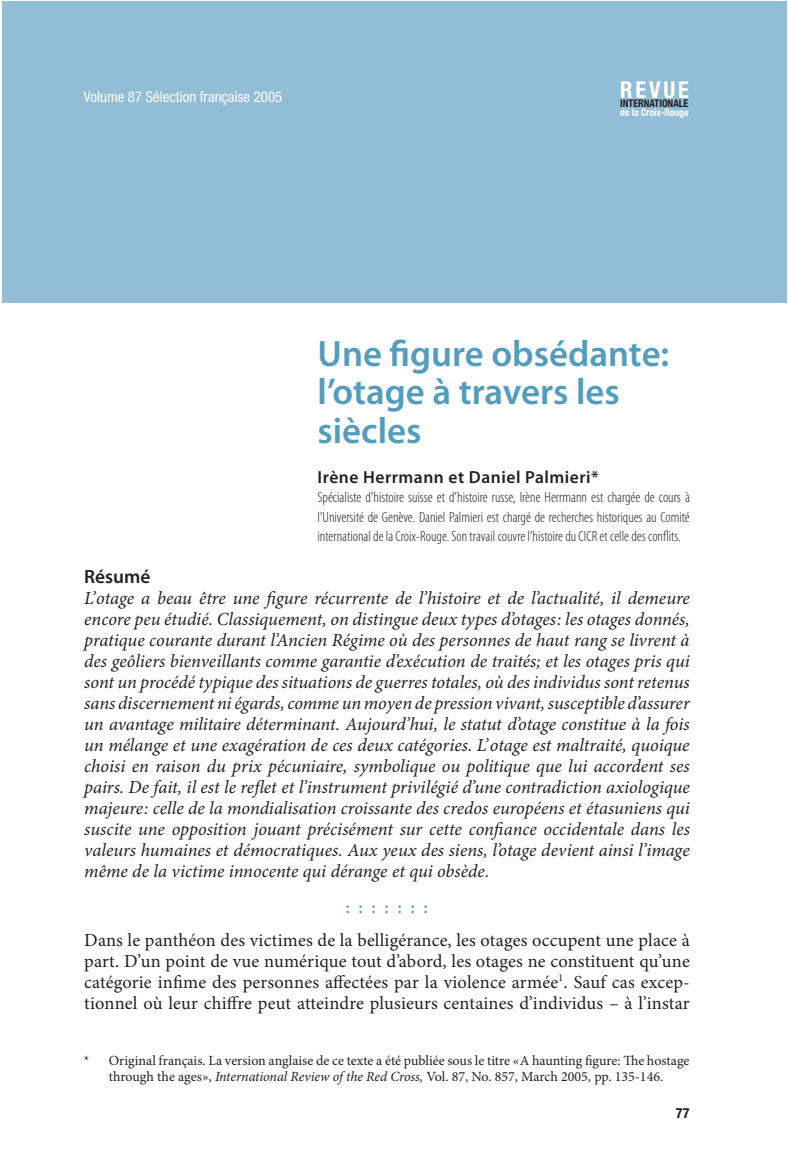
<style>
.page{position:relative;width:788px;height:1172px;background:#fff}
.page>*{position:absolute;margin:0;border:0;box-sizing:border-box;transform-origin:0 0}
.t1{font:600 36.75px/38.5px "Myriad Pro";color:#529cbe}
.t2{font:700 condensed 23.28px "Helvetica Neue";letter-spacing:.13em;color:#fff;scale:.95 1}
.t3{font:600 19.25px "Myriad Pro";color:#231f20}
.t4{font:italic 18.38px/21px "Minion Pro";color:#231f20;text-align:justify}
.t5{font:18.38px/21px "Minion Pro";letter-spacing:.01em;color:#231f20;text-align:justify}
.t6{font:600 18.38px "Minion Pro";color:#529cbe}
.t7{font:600 17.5px "Myriad Pro";letter-spacing:.03em;color:#231f20}
.t8{font:300 condensed 14.88px/19.2px "Myriad Pro";color:#231f20;text-align:justify}
.t9{font:condensed 14.88px "Helvetica Neue";color:#fff}
.t10{font:14px/15.8px "Minion Pro";color:#231f20;text-align:center}
.t11{font:700 condensed 14px "Helvetica Neue";color:#231f20}
.t12{font:700 condensed 10.5px "Helvetica Neue";color:#231f20;scale:.95 1}
.t13{font:700 condensed 10.15px "Helvetica Neue";color:#fff;scale:.95 1}
.s1{font-style:italic}
</style>
<div class="page">
<div style="left:2px;top:1px;width:784px;height:301px;background:#92bdd6"></div>
<p class="t9" style="left:84px;top:91px;width:200px">Volume 87 Sélection française 2005</p>
<p class="t2" style="left:620px;top:81px;width:74px">REVUE</p>
<p class="t12" style="left:620px;top:100px;width:73px">INTERNATIONALE</p>
<p class="t13" style="left:620px;top:109px;width:73px">de la Croix-Rouge</p>
<h1 class="t1" style="left:317px;top:337px;width:353px">Une figure obsédante: l’otage à travers les siècles</h1>
<p class="t7" style="left:317px;top:470px;width:283px">Irène Herrmann et Daniel Palmieri*</p>
<p class="t8" style="left:317px;top:489px;width:374px">Spécialiste d’histoire suisse et d’histoire russe, Irène Herrmann est chargée de cours à l’Université de Genève. Daniel Palmieri est chargé de recherches historiques au Comité international de la Croix-Rouge. Son travail couvre l’histoire du CICR et celle des conflits.</p>
<p class="t3" style="left:84px;top:569px;width:68px">Résumé</p>
<p class="t4" style="left:84px;top:589px;width:607px">L’ otage a beau être une figure récurrente de l’histoire et de l’actualité, il demeure encore peu étudié. Classiquement, on distingue deux types d’otages : les otages donnés, pratique courante durant l’Ancien Régime où des personnes de haut rang se livrent à des geôliers bienveillants comme garantie d’exécution de traités; et les otages pris qui sont un procédé typique des situations de guerres totales, où des individus sont retenus sans discernement ni égards, comme un moyen de pression vivant, susceptible d’assurer un avantage militaire déterminant. Aujourd’hui, le statut d’otage constitue à la fois un mélange et une exagération de ces deux catégories. L’ otage est maltraité, quoique choisi en raison du prix pécuniaire, symbolique ou politique que lui accordent ses pairs. De fait, il est le reflet et l’instrument privilégié d’une contradiction axiologique majeure : celle de la mondialisation croissante des credos européens et étasuniens qui suscite une opposition jouant précisément sur cette confiance occidentale dans les valeurs humaines et démocratiques. Aux yeux des siens, l’otage devient ainsi l’image même de la victime innocente qui dérange et qui obsède.</p>
<p class="t6" style="left:345px;top:900px;width:84px">: : : : : : :</p>
<p class="t5" style="left:84px;top:930px;width:607px">Dans le panthéon des victimes de la belligérance, les otages occupent une place à part. D’un point de vue numérique tout d’abord, les otages ne constituent qu’une catégorie infime des personnes affectées par la violence armée<sup>1</sup>. Sauf cas excep&shy;tionnel où leur chiffre peut atteindre plusieurs centaines d’individus – à l’instar</p>
<p class="t10" style="left:84px;top:1053px;width:607px">* Original français. La version anglaise de ce texte a été publiée sous le titre « A haunting figure: The hostage through the ages », <span class="s1">International Review of the Red Cross,</span> Vol. 87, No. 857, March 2005, pp. 135-146.</p>
<p class="t11" style="left:676px;top:1108px;width:15px">77</p>
</div>
